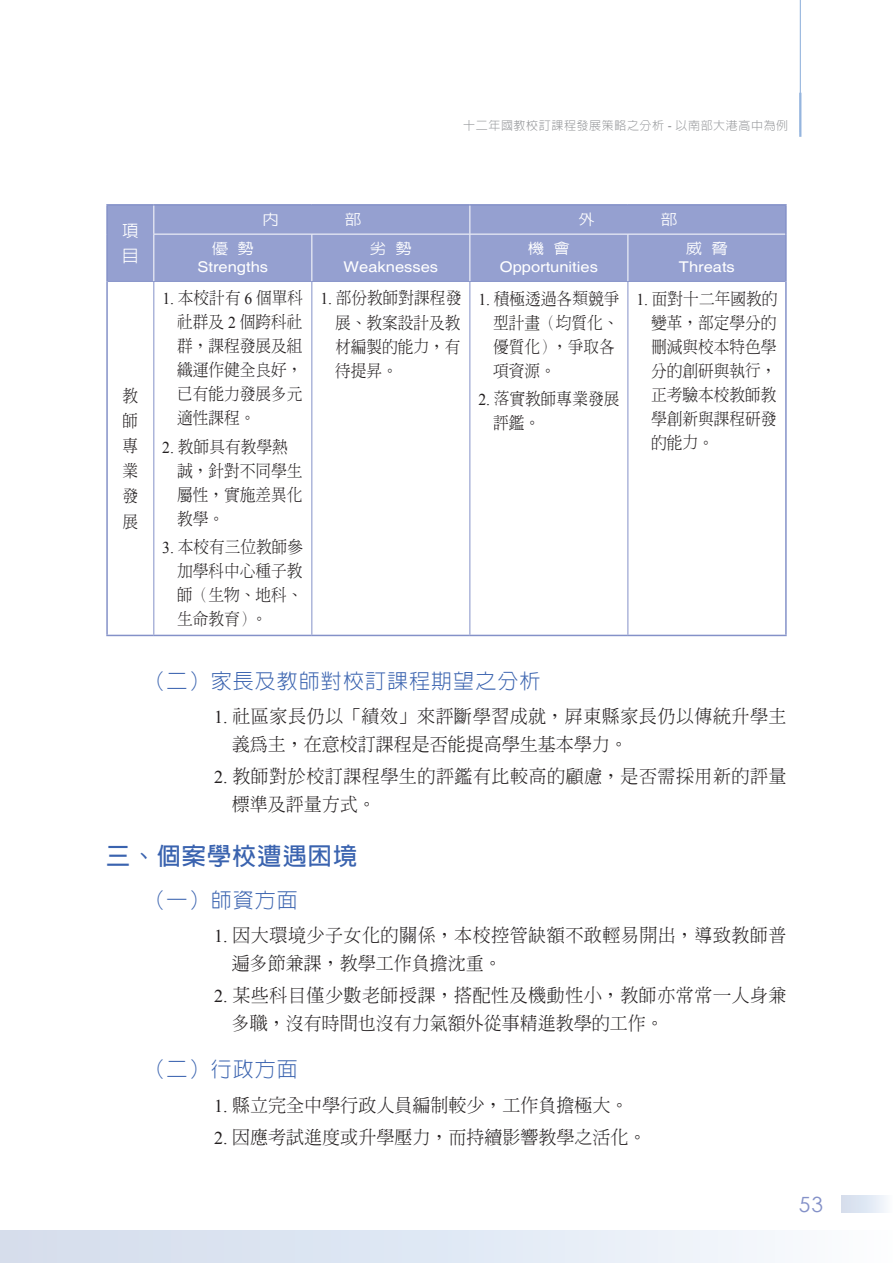
<style>
.page{position:relative;width:893px;height:1263px;background:#fff}
.page>*{position:absolute;margin:0;border:0;box-sizing:border-box;transform-origin:0 0}
.t1{font:700 24px "AR Hei B5";letter-spacing:.05em;color:#3a63af}
.t2{font:300 21px "AR Hei B5";letter-spacing:.05em;color:#3a63af}
.t3{font:21px "Century Gothic";color:#8491c8}
.t4{font:300 18px/27.8px "AR Ming B5";letter-spacing:.03em;color:#231f20}
.t5{font:300 18px "AR Ming B5";color:#231f20}
.t6{font:300 16.5px/24px "AR Ming B5";color:#231f20;text-align:justify;scale:.95 1}
.t7{font:500 16.5px/25.7px "AR Hei B5";color:#fff}
.t8{font:14.85px "Helvetica";color:#fff;scale:1.11 1}
.t9{font:500 14.85px "AR Hei B5";color:#fff;scale:1.11 1}
.t10{font:300 12px "AR Hei B5";letter-spacing:.05em;color:#939598}
.s1{font-family:"Helvetica";font-weight:400}
.s2{font-family:"Times New Roman";font-weight:400}
.s3{font-family:"P Ming Li U";font-weight:400}
</style>
<div class="page">
<div style="left:841px;top:1195px;width:52px;height:18px;background:linear-gradient(to right,#d0daeb,#f6fafd)"></div>
<div style="left:0;top:1230px;width:893px;height:33px;background:linear-gradient(to right,#d0dbeb,#f7fbfe)"></div>
<hr style="left:800px;top:0;width:1px;height:132px;background:#95b5de">
<hr style="left:799px;top:93px;width:2px;height:44px;background:#95b5de">
<div style="left:108px;top:206px;width:677px;height:75px;background:#95a0d0"></div>
<hr style="left:108px;top:281px;width:46px;height:1px;background:#8491c8">
<hr style="left:154px;top:281px;width:158px;height:1px;background:#8491c8">
<hr style="left:312px;top:281px;width:158px;height:1px;background:#8491c8">
<hr style="left:470px;top:281px;width:158px;height:1px;background:#8491c8">
<hr style="left:628px;top:281px;width:157px;height:1px;background:#8491c8">
<hr style="left:153px;top:282px;width:1px;height:353px;background:#8491c8">
<hr style="left:311px;top:282px;width:1px;height:353px;background:#8491c8">
<hr style="left:469px;top:282px;width:1px;height:353px;background:#8491c8">
<hr style="left:627px;top:282px;width:1px;height:353px;background:#8491c8">
<hr style="left:106px;top:204px;width:48px;height:2px;background:#8491c8">
<hr style="left:106px;top:206px;width:2px;height:28px;background:#8491c8">
<hr style="left:106px;top:234px;width:2px;height:47px;background:#8491c8">
<hr style="left:154px;top:204px;width:158px;height:2px;background:#8491c8">
<hr style="left:312px;top:204px;width:158px;height:2px;background:#8491c8">
<hr style="left:470px;top:204px;width:158px;height:2px;background:#8491c8">
<hr style="left:628px;top:204px;width:159px;height:2px;background:#8491c8">
<hr style="left:785px;top:206px;width:2px;height:28px;background:#8491c8">
<hr style="left:785px;top:234px;width:2px;height:47px;background:#8491c8">
<hr style="left:106px;top:281px;width:2px;height:354px;background:#8491c8">
<hr style="left:785px;top:281px;width:2px;height:354px;background:#8491c8">
<hr style="left:106px;top:635px;width:48px;height:1px;background:#8491c8">
<hr style="left:154px;top:635px;width:158px;height:1px;background:#8491c8">
<hr style="left:312px;top:635px;width:158px;height:1px;background:#8491c8">
<hr style="left:470px;top:635px;width:158px;height:1px;background:#8491c8">
<hr style="left:628px;top:635px;width:159px;height:1px;background:#8491c8">
<svg style="left:153px;top:206px;width:1px;height:28px"></svg>
<svg style="left:469px;top:206px;width:1px;height:28px"></svg>
<hr style="left:153px;top:234px;width:159px;height:1px;background:#fff">
<hr style="left:153px;top:234px;width:1px;height:47px;background:#fff">
<hr style="left:312px;top:234px;width:158px;height:1px;background:#fff">
<hr style="left:311px;top:234px;width:1px;height:47px;background:#fff">
<hr style="left:470px;top:234px;width:158px;height:1px;background:#fff">
<hr style="left:469px;top:234px;width:1px;height:47px;background:#fff">
<hr style="left:628px;top:234px;width:157px;height:1px;background:#fff">
<hr style="left:627px;top:234px;width:1px;height:47px;background:#fff">
<p class="t10" style="left:463px;top:120px;width:326px">十二年國教校訂課程發展策略之分析 <span class="s1">-</span> 以南部大港高中為例</p>
<p class="t7" style="left:122px;top:217px;width:17px">項目</p>
<p class="t6" style="left:123px;top:383px;width:18px;line-height:25.2px">教師專業發展</p>
<p class="t9" style="left:212px;top:241px;width:39px">優 勢</p>
<p class="t8" style="left:198px;top:259px;width:65px">Strengths</p>
<p class="t6" style="left:177px;top:286px;width:134px;text-indent:-15px"><span class="s2">1.</span> 本校計有 <span class="s2">6</span> 個單科社群及 <span class="s2">2</span> 個跨科社群，課程發展及組織運作健全<span class="s3">良</span>好，已有能<span class="s3">力</span>發展多元適性課程。</p>
<p class="t6" style="left:177px;top:434px;width:134px;text-align:left;text-indent:-15px"><span class="s2">2.</span> 教師具有教學熱誠，針對不同學生屬性，實施差異化教學。</p>
<p class="t6" style="left:177px;top:535px;width:134px;text-indent:-15px"><span class="s2">3.</span> 本校有三位教師參加學科中心種子教師（生物、地科、生命教育）。</p>
<p class="t9" style="left:370px;top:241px;width:39px">劣 勢</p>
<p class="t8" style="left:344px;top:259px;width:87px">Weaknesses</p>
<p class="t9" style="left:528px;top:241px;width:39px">機 會</p>
<p class="t8" style="left:500px;top:259px;width:90px">Opportunities</p>
<p class="t6" style="left:335px;top:286px;width:134px;text-indent:-15px"><span class="s2">1.</span> 部份教師對課程發展、教案設計及教材編製的能<span class="s3">力</span>，有待提昇。</p>
<p class="t6" style="left:493px;top:286px;width:134px;text-align:left;text-indent:-15px"><span class="s2">1.</span> 積極透過各<span class="s3">類</span>競爭型計畫（均質化、優質化），爭取各項資源。</p>
<p class="t6" style="left:493px;top:386px;width:134px;text-indent:-15px"><span class="s2">2.</span> <span class="s3">落</span>實教師專業發展評鑑。</p>
<p class="t9" style="left:686px;top:241px;width:39px">威 脅</p>
<p class="t8" style="left:679px;top:259px;width:52px">Threats</p>
<p class="t6" style="left:651px;top:286px;width:134px;text-indent:-15px"><span class="s2">1.</span> 面對十二<span class="s3">年</span>國教的變革，部定學分的刪減與校本特色學分的創研與執<span class="s3">行</span>，正考驗本校教師教學創新與課程研發的能<span class="s3">力</span>。</p>
<p class="t2" style="left:145px;top:670px;width:397px">（二）家長及教師對校訂課程期望之分析</p>
<p class="t4" style="left:232px;top:702px;width:556px;text-indent:-17px"><span class="s2">1.</span> 社區家長仍以「績效」來評斷學習成就，屏東縣家長仍以傳統升學主義為主，在意校訂課程是否能提高學生基本學力。</p>
<p class="t4" style="left:232px;top:762px;width:556px;text-indent:-17px"><span class="s2">2.</span> 教師對於校訂課程學生的評鑑有比較高的顧慮，是否需採用新的評量標準及評量方式。</p>
<h1 class="t1" style="left:106px;top:844px;width:252px">三、個案學校遭遇困境</h1>
<p class="t2" style="left:145px;top:889px;width:155px">（一）師資方面</p>
<p class="t4" style="left:232px;top:922px;width:556px;text-indent:-17px"><span class="s2">1.</span> 因大環境少子女化的關係，本校控管缺額不敢輕易開出，導致教師普遍多節兼課，教學工作負擔沈重。</p>
<p class="t4" style="left:232px;top:981px;width:556px;text-indent:-17px"><span class="s2">2.</span> 某些科目僅少數老師授課，搭配性及機動性小，教師亦常常一人身兼多職，沒有時間也沒有力氣額外從事精進教學的工作。</p>
<p class="t2" style="left:145px;top:1059px;width:155px">（二）行政方面</p>
<p class="t5" style="left:214px;top:1096px;width:415px"><span class="s2">1.</span> 縣立完全中學行政人員編制較少，工作負擔極大。</p>
<p class="t5" style="left:214px;top:1128px;width:433px"><span class="s2">2.</span> 因應考試進度或升學壓力，而持續影響教學之活化。</p>
<p class="t3" style="left:799px;top:1190px;width:26px">53</p>
</div>
